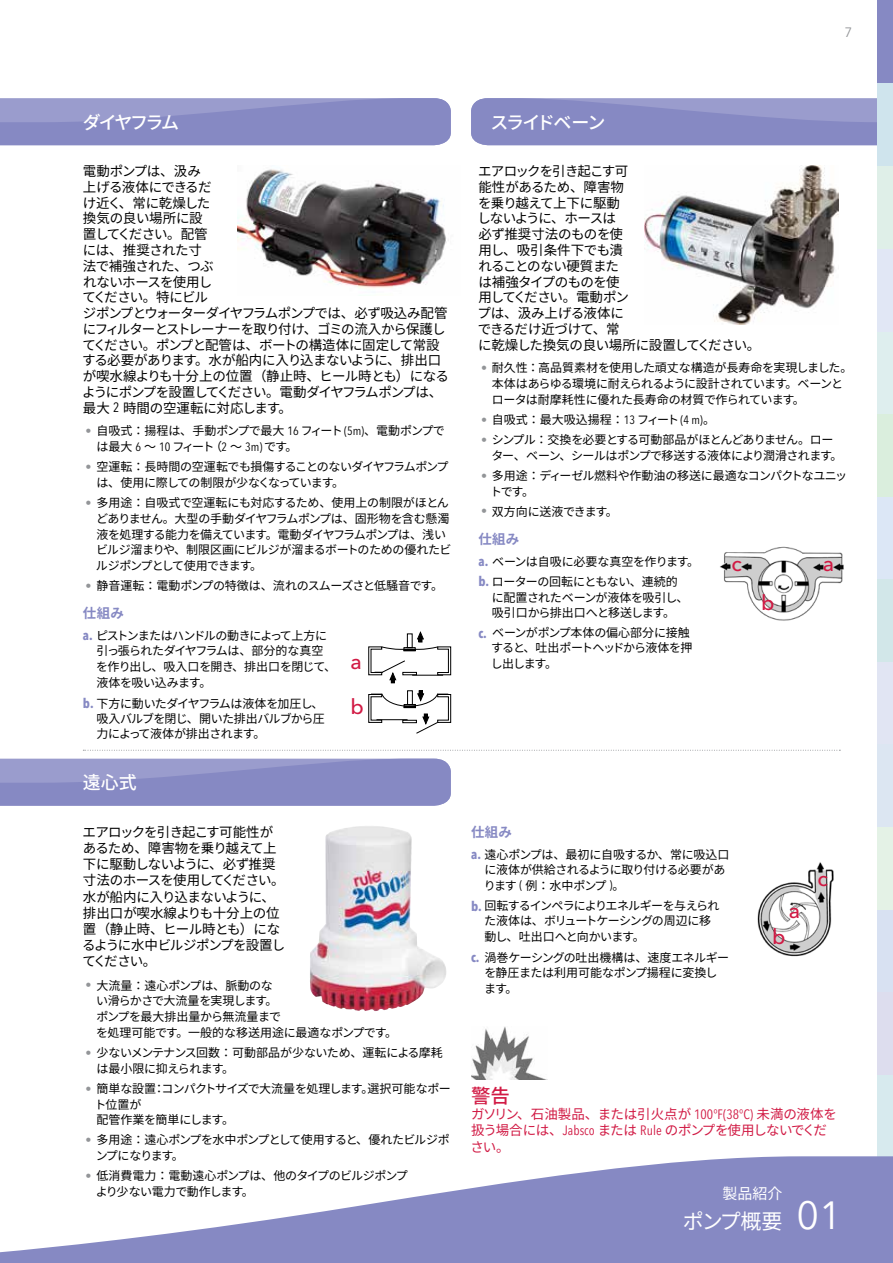
<style>
.page{position:relative;width:893px;height:1263px;background:#fff}
.page>*{position:absolute;margin:0;border:0;box-sizing:border-box;transform-origin:0 0}
.t1{font:500 21px/45px "Avenir Next LT Pro";color:#d11a44}
.t2{font:21px "Noto Sans JP";letter-spacing:-.055em;color:#fff}
.t3{font:500 19.5px "Noto Sans JP";color:#d11a44}
.t4{font:500 18px "Noto Sans JP";letter-spacing:-.115em;color:#fff}
.t5{font:15px "Noto Sans JP";color:#fff}
.t6{font:13.5px/15.8px "Noto Sans JP";letter-spacing:-.04em;color:#000}
.t7{font:13.5px/16.2px "Noto Sans JP";letter-spacing:-.025em;color:#d11a44}
.t8{font:700 13.5px "Noto Sans JP";letter-spacing:.02em;color:#8689c3}
.t9{font:13.5px "Avenir Next LT Pro";color:#939598}
.t10{font:12px/15.8px "Noto Sans JP";letter-spacing:-.035em;color:#000}
.t11{font:12px/15.8px "Noto Sans JP";letter-spacing:-.055em;color:#000}
.t12{font:12px/15.3px "Noto Sans JP";letter-spacing:-.065em;color:#000}
.t13{font:12px "Noto Sans JP";color:#000}
.s1{font-family:"Avenir Next LT Pro";font-stretch:condensed}
.s2{font-family:"Avenir Next LT Pro";color:#939598}
.s3{font-family:"Avenir Next LT Pro";font-weight:700;font-stretch:condensed;font-size:13.5px;color:#8689c3}
.s4{font-family:"Avenir Next LT Pro";font-size:39px}
</style>
<div class="page">
<svg style="left:471px;top:98px;width:406px;height:47px;background:#8b8ec5"></svg>
<svg style="left:0;top:98px;width:451px;height:47px;background:#8c8ec6"></svg>
<svg style="left:0;top:759px;width:451px;height:47px;background:#8c8ec5"></svg>
<img style="left:238px;top:169px;width:211px;height:120px">
<svg style="left:368px;top:631px;width:83px;height:103px"></svg>
<img style="left:720px;top:546px;width:124px;height:75px">
<img style="left:310px;top:826px;width:54px;height:182px">
<img style="left:757px;top:862px;width:77px;height:95px">
<img style="left:471px;top:1026px;width:74px;height:53px">
<svg style="left:83px;top:750px;width:757px;height:1px"></svg>
<img style="left:644px;top:165px;width:195px;height:159px">
<div style="left:877px;top:0;width:16px;height:84px;background:#8689c3"></div>
<div style="left:877px;top:84px;width:16px;height:82px;background:#cfe4ed"></div>
<div style="left:877px;top:331px;width:16px;height:83px;background:#deeeee"></div>
<div style="left:877px;top:249px;width:16px;height:82px;background:#e1e7f5"></div>
<div style="left:877px;top:414px;width:16px;height:83px;background:#daeedd"></div>
<div style="left:877px;top:497px;width:16px;height:82px;background:#dce7f6"></div>
<div style="left:877px;top:579px;width:16px;height:83px;background:#d2e7e9"></div>
<div style="left:877px;top:662px;width:16px;height:83px;background:#e1e5f3"></div>
<div style="left:877px;top:745px;width:16px;height:82px;background:#dce6f2"></div>
<div style="left:877px;top:827px;width:16px;height:83px;background:#e4f2e6"></div>
<div style="left:877px;top:910px;width:16px;height:82px;background:#d8e1f2"></div>
<div style="left:877px;top:992px;width:16px;height:83px;background:#dde"></div>
<div style="left:877px;top:1075px;width:16px;height:83px;background:#d7eaee"></div>
<div style="left:877px;top:166px;width:16px;height:83px;background:#dfefe8"></div>
<svg style="left:0;top:1156px;width:893px;height:107px;fill:#8689c3"></svg>
<p class="t9" style="left:845px;top:24px;width:9px">7</p>
<h3 class="t4" style="left:83px;top:112px;width:98px">ダイヤフラム</h3>
<p class="t6" style="left:82px;top:164px;width:368px">電動ポンプは、汲み<br>上げる液体にできるだ<br>け近く、常に乾燥した<br>換気の良い場所に設<br>置してください。配管<br>には、推奨された寸<br>法で補強された、つぶ<br>れないホースを使用し<br>てください。特にビル<br>ジポンプとウォーターダイヤフラムポンプでは、必ず吸込み配管にフィルターとストレーナーを取り付け、ゴミの流入から保護してください。ポンプと配管は、ボートの構造体に固定して常設する必要があります。水が船内に入り込まないように、排出口が喫水線よりも十分上の位置（静止時、ヒール時とも）になるようにポンプを設置してください。電動ダイヤフラムポンプは、最大 <span class="s1">2</span> 時間の空運転に対応します。</p>
<p class="t11" style="left:96px;top:423px;width:350px;text-indent:-11px"><span class="s2">•</span> 自吸式：揚程は、手動ポンプで最大 <span class="s1">16</span> フィート <span class="s1">(5m)</span>、電動ポンプでは最大 <span class="s1">6</span> ～ <span class="s1">10</span> フィート（<span class="s1">2</span> ～ <span class="s1">3m)</span> です。</p>
<p class="t10" style="left:96px;top:459px;width:354px;text-indent:-11px"><span class="s2">•</span> 空運転：長時間の空運転でも損傷することのないダイヤフラムポンプは、使用に際しての制限が少なくなっています。</p>
<p class="t10" style="left:96px;top:495px;width:357px;text-indent:-10px"><span class="s2">•</span> 多用途：自吸式で空運転にも対応するため、使用上の制限がほとんどありません。大型の手動ダイヤフラムポンプは、固形物を含む懸濁液を処理する能力を備えています。電動ダイヤフラムポンプは、浅いビルジ溜まりや、制限区画にビルジが溜まるボートのための優れたビルジポンプとして使用できます。</p>
<p class="t10" style="left:86px;top:578px;width:359px"><span class="s2">•</span> 静音運転：電動ポンプの特徴は、流れのスムーズさと低騒音です。</p>
<p class="t8" style="left:83px;top:605px;width:43px">仕組み</p>
<p class="t10" style="left:96px;top:628px;width:241px;text-indent:-13px"><span class="s3">a.</span> ピストンまたはハンドルの動きによって上方に引っ張られたダイヤフラムは、部分的な真空を作り出し、吸入口を開き、排出口を閉じて、液体を吸い込みます。</p>
<p class="t10" style="left:96px;top:696px;width:230px;line-height:15.3px;text-align:justify;text-indent:-13px"><span class="s3">b.</span> 下方に動いたダイヤフラムは液体を加圧し、吸入バルブを閉じ、開いた排出バルブから圧力によって液体が排出されます。</p>
<h1 class="t1" style="left:351px;top:639px;width:15px">a b</h1>
<h3 class="t4" style="left:83px;top:773px;width:55px">遠心式</h3>
<p class="t6" style="left:82px;top:824px;width:204px;line-height:16.2px">エアロックを引き起こす可能性があるため、障害物を乗り越えて上下に駆動しないように、必ず推奨寸法のホースを使用してください。水が船内に入り込まないように、排出口が喫水線よりも十分上の位置（静止時、ヒール時とも）になるように水中ビルジポンプを設置してください。</p>
<p class="t10" style="left:96px;top:978px;width:302px;text-indent:-11px"><span class="s2">•</span> 大流量：遠心ポンプは、脈動のな<br>い滑らかさで大流量を実現します。<br>ポンプを最大排出量から無流量まで<br>を処理可能です。一般的な移送用途に最適なポンプです。</p>
<p class="t10" style="left:96px;top:1045px;width:348px;text-indent:-11px"><span class="s2">•</span> 少ないメンテナンス回数：可動部品が少ないため、運転による摩耗は最小限に抑えられます。</p>
<p class="t10" style="left:95px;top:1081px;width:358px;text-indent:-9px"><span class="s2">•</span> 簡単な設置：コンパクトサイズで大流量を処理します。選択可能なポート位置が<br>配管作業を簡単にします。</p>
<p class="t10" style="left:96px;top:1132px;width:356px;text-indent:-10px"><span class="s2">•</span> 多用途：遠心ポンプを水中ポンプとして使用すると、優れたビルジポンプになります。</p>
<p class="t10" style="left:96px;top:1168px;width:313px;text-indent:-10px"><span class="s2">•</span> 低消費電力：電動遠心ポンプは、他のタイプのビルジポンプより少ない電力で動作します。</p>
<h3 class="t4" style="left:490px;top:112px;width:116px">スライドベーン</h3>
<p class="t6" style="left:477px;top:164px;width:284px">エアロックを引き起こす可<br>能性があるため、障害物<br>を乗り越えて上下に駆動<br>しないように、ホースは<br>必ず推奨寸法のものを使<br>用し、吸引条件下でも潰<br>れることのない硬質また<br>は補強タイプのものを使<br>用してください。電動ポン<br>プは、汲み上げる液体に<br>できるだけ近づけて、常<br>に乾燥した換気の良い場所に設置してください。</p>
<p class="t10" style="left:492px;top:360px;width:362px;text-indent:-11px"><span class="s2">•</span> 耐久性：高品質素材を使用した頑丈な構造が長寿命を実現しました。本体はあらゆる環境に耐えられるように設計されています。ベーンとロータは耐摩耗性に優れた長寿命の材質で作られています。</p>
<p class="t13" style="left:481px;top:413px;width:235px"><span class="s2">•</span> 自吸式：最大吸込揚程：<span class="s1">13</span> フィート <span class="s1">(4 m)</span>。</p>
<p class="t11" style="left:491px;top:432px;width:353px;text-indent:-10px"><span class="s2">•</span> シンプル：交換を必要とする可動部品がほとんどありません。ローター、ベーン、シールはポンプで移送する液体により潤滑されます。</p>
<p class="t10" style="left:490px;top:468px;width:358px;text-indent:-9px"><span class="s2">•</span> 多用途：ディーゼル燃料や作動油の移送に最適なコンパクトなユニットです。</p>
<p class="t10" style="left:481px;top:504px;width:138px"><span class="s2">•</span> 双方向に送液できます。</p>
<p class="t8" style="left:478px;top:531px;width:43px">仕組み</p>
<p class="t10" style="left:478px;top:551px;width:222px;line-height:20.1px"><span class="s3">a.</span> ベーンは自吸に必要な真空を作ります。<span class="s3">b.</span> ローターの回転にともない、連続的</p>
<p class="t10" style="left:492px;top:591px;width:198px;line-height:14.2px">に配置されたベーンが液体を吸引し、吸引口から排出口へと移送します。</p>
<p class="t11" style="left:491px;top:626px;width:203px;line-height:15.3px;text-indent:-13px"><span class="s3">c.</span> ベーンがポンプ本体の偏心部分に接触すると、吐出ポートヘッドから液体を押し出します。</p>
<h1 class="t1" style="left:731px;top:541px;width:12px">c</h1>
<h1 class="t1" style="left:823px;top:541px;width:13px">a</h1>
<h1 class="t1" style="left:761px;top:580px;width:15px">b</h1>
<p class="t8" style="left:471px;top:824px;width:43px">仕組み</p>
<p class="t10" style="left:484px;top:847px;width:247px;line-height:15.3px;text-indent:-13px"><span class="s3">a.</span> 遠心ポンプは、最初に自吸するか、常に吸込口に液体が供給されるように取り付ける必要があります <span class="s1">(</span> 例：水中ポンプ <span class="s1">)</span>。</p>
<p class="t12" style="left:484px;top:899px;width:237px;text-indent:-13px"><span class="s3">b.</span> 回転するインペラによりエネルギーを与えられた液体は、ボリュートケーシングの周辺に移動し、吐出口へと向かいます。</p>
<p class="t10" style="left:484px;top:950px;width:246px;line-height:15.3px;text-indent:-13px"><span class="s3">c.</span> 渦巻ケーシングの吐出機構は、速度エネルギーを静圧または利用可能なポンプ揚程に変換します。</p>
<h1 class="t1" style="left:789px;top:888px;width:13px">a</h1>
<h1 class="t1" style="left:772px;top:914px;width:15px">b</h1>
<h1 class="t1" style="left:817px;top:856px;width:12px">c</h1>
<h2 class="t3" style="left:471px;top:1085px;width:40px">警告</h2>
<p class="t7" style="left:471px;top:1106px;width:368px">ガソリン、石油製品、または引火点が <span class="s1">100°F(38°C)</span> 未満の液体を扱う場合には、<span class="s1">Jabsco</span> または <span class="s1">Rule</span> のポンプを使用しないでください。</p>
<p class="t5" style="left:722px;top:1185px;width:61px">製品紹介</p>
<h1 class="t2" style="left:683px;top:1210px;width:160px">ポンプ概要 <span class="s4">01</span></h1>
</div>
